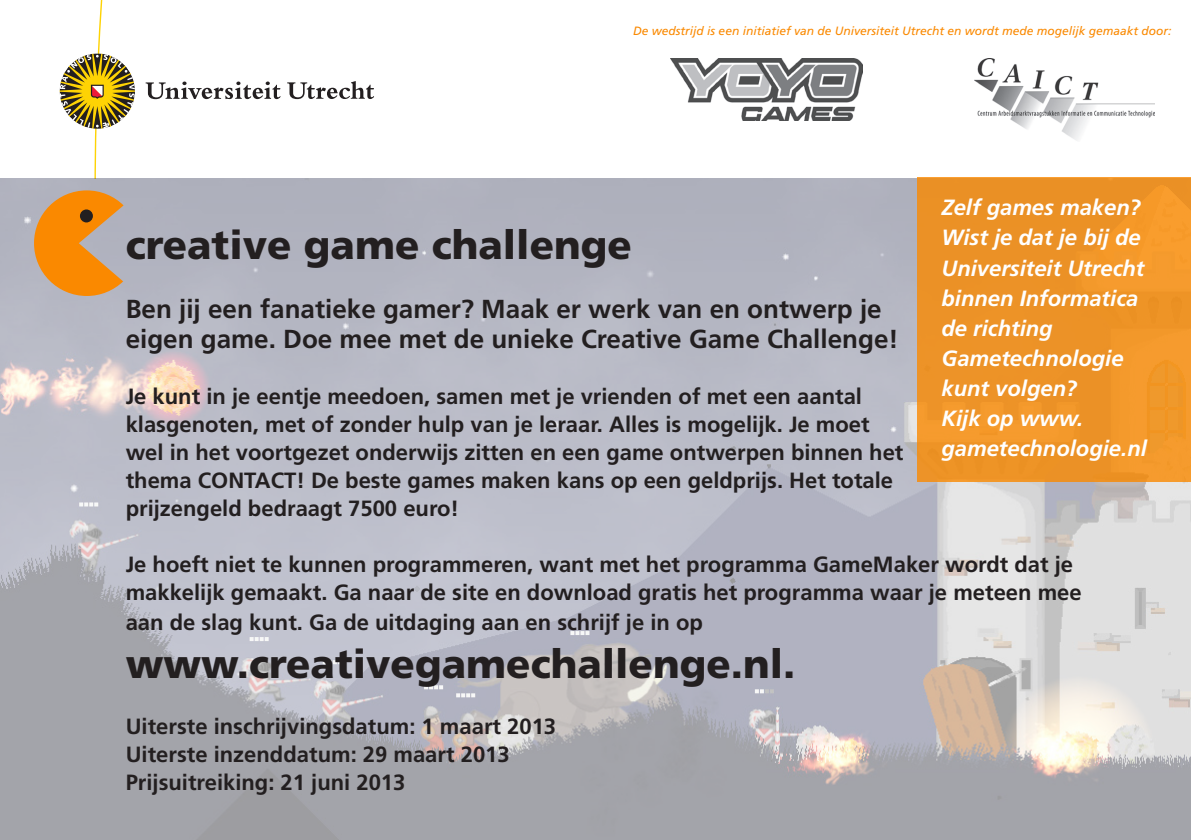
<style>
.page{position:relative;width:1191px;height:840px;background:#fff}
.page>*{position:absolute;margin:0;border:0;box-sizing:border-box;transform-origin:0 0}
.t1{font:900 40px "Frutiger LT Std";color:#231f20}
.t2{font:700 26px/30px "Frutiger LT Std";color:#231f20}
.t3{font:700 22px/28px "Frutiger LT Std";color:#231f20}
.t4{font:italic 700 22px/30px "Frutiger LT Std";color:#fff}
.t5{font:italic 12px "Frutiger LT Std";color:#fa8900}
</style>
<div class="page">
<svg style="left:60px;top:0;width:314px;height:178px"></svg>
<img style="left:975px;top:58px;width:179px;height:83px">
<img style="left:670px;top:58px;width:192px;height:62px">
<img style="left:0;top:178px;width:1191px;height:661px">
<div style="left:917px;top:177px;width:274px;height:304px;background:#ed9227"></div>
<svg style="left:34px;top:190px;width:90px;height:106px;background:#df9743"></svg>
<div style="left:80px;top:209px;width:13px;height:13px;background:#231f20;border-radius:50%"></div>
<p class="t5" style="left:633px;top:24px;width:540px">De wedstrijd is een initiatief van de Universiteit Utrecht en wordt mede mogelijk gemaakt door:</p>
<p class="t4" style="left:941px;top:193px;width:204px">Zelf games maken?<br>Wist je dat je bij de<br>Universiteit Utrecht binnen Informatica de richting<br>Gametechnologie kunt volgen?</p>
<p class="t4" style="left:941px;top:403px;width:207px">Kijk op www. gametechnologie.nl</p>
<p class="t1" style="left:126px;top:220px;width:508px">creative game challenge</p>
<p class="t2" style="left:126px;top:293px;width:774px">Ben jij een fanatieke gamer? Maak er werk van en ontwerp je eigen game. Doe mee met de unieke Creative Game Challenge!</p>
<p class="t3" style="left:126px;top:382px;width:779px">Je kunt in je eentje meedoen, samen met je vrienden of met een aantal klasgenoten, met of zonder hulp van je leraar. Alles is mogelijk. Je moet wel in het voortgezet onderwijs zitten en een game ontwerpen binnen het thema CONTACT! De beste games maken kans op een geldprijs. Het totale prijzengeld bedraagt 7500 euro!</p>
<p class="t3" style="left:126px;top:550px;width:957px">Je hoeft niet te kunnen programmeren, want met het programma GameMaker wordt dat je makkelijk gemaakt. Ga naar de site en download gratis het programma waar je meteen mee</p>
<p class="t3" style="left:126px;top:608px;width:579px">aan de slag kunt. Ga de uitdaging aan en schrijf je in op</p>
<p class="t1" style="left:126px;top:639px;width:671px">www.creativegamechallenge.nl.</p>
<p class="t3" style="left:126px;top:712px;width:432px">Uiterste inschrijvingsdatum: 1 maart 2013</p>
<p class="t3" style="left:126px;top:740px;width:385px">Uiterste inzenddatum: 29 maart 2013</p>
<p class="t3" style="left:126px;top:768px;width:281px">Prijsuitreiking: 21 juni 2013</p>
</div>
